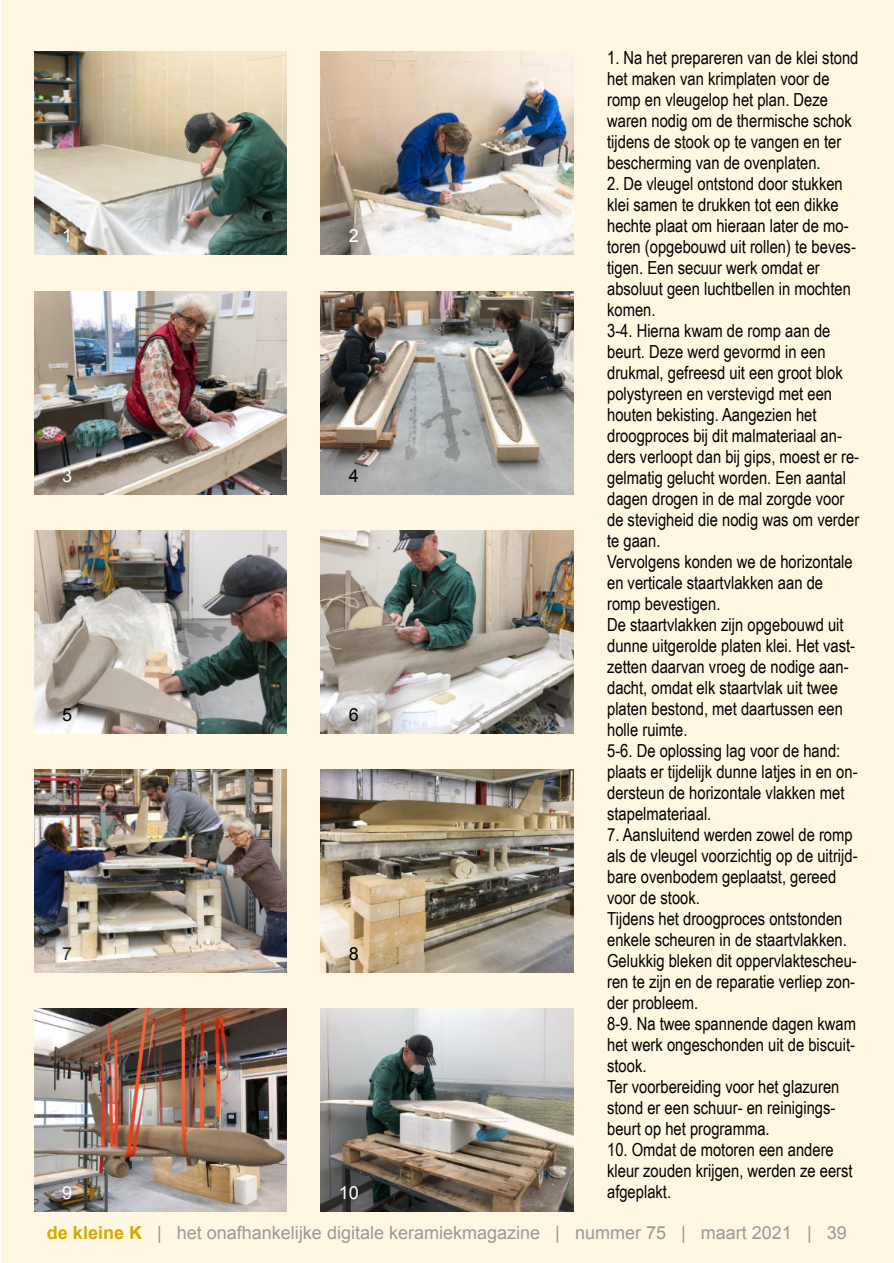
<style>
.page{position:relative;width:894px;height:1263px;background:#fff}
.page>*{position:absolute;margin:0;border:0;box-sizing:border-box;transform-origin:0 0}
.t1{font:18px/21px "Arial Narrow";color:#000}
.t2{font:18px "Arial";color:#9a9999}
.t3{font:18px "Arial";color:#fff}
.t4{font:18px "Arial";color:#000}
.t5{font:18px "Arial";color:rgb(0 0 0/.8)}
.s1{font-weight:700;color:#d3a800}
</style>
<div class="page">
<div style="left:1px;top:0;width:892px;height:1263px;background:#fff7e1"></div>
<img style="left:34px;top:51px;width:252px;height:203px">
<img style="left:34px;top:292px;width:252px;height:203px">
<img style="left:34px;top:531px;width:252px;height:203px">
<img style="left:34px;top:770px;width:252px;height:203px">
<img style="left:34px;top:1009px;width:252px;height:203px">
<img style="left:320px;top:51px;width:253px;height:203px">
<img style="left:320px;top:292px;width:253px;height:203px">
<img style="left:320px;top:531px;width:253px;height:203px">
<img style="left:321px;top:770px;width:252px;height:203px">
<img style="left:320px;top:1009px;width:253px;height:203px">
<p class="t3" style="left:62px;top:229px;width:12px">1</p>
<p class="t3" style="left:349px;top:229px;width:12px">2</p>
<p class="t3" style="left:62px;top:469px;width:12px">3</p>
<p class="t4" style="left:349px;top:469px;width:12px">4</p>
<p class="t4" style="left:62px;top:708px;width:12px">5</p>
<p class="t5" style="left:62px;top:947px;width:12px">7</p>
<p class="t4" style="left:349px;top:708px;width:12px">6</p>
<p class="t4" style="left:349px;top:947px;width:12px">8</p>
<p class="t3" style="left:62px;top:1186px;width:12px">9</p>
<p class="t3" style="left:339px;top:1186px;width:22px">10</p>
<p class="t1" style="left:607px;top:49px;width:253px">1. Na het prepareren van de klei stond het maken van krimplaten voor de romp en vleugelop het plan. Deze waren nodig om de thermische schok tĳdens de stook op te vangen en ter bescherming van de ovenplaten.</p>
<p class="t1" style="left:607px;top:175px;width:253px">2. De vleugel ontstond door stukken klei samen te drukken tot een dikke hechte plaat om hieraan later de mo&shy;toren (opgebouwd uit rollen) te beves&shy;tigen. Een secuur werk omdat er absoluut geen luchtbellen in mochten komen.<br>3-4. Hierna kwam de romp aan de beurt. Deze werd gevormd in een drukmal, gefreesd uit een groot blok polystyreen en verstevigd met een houten bekisting. Aangezien het droogproces bĳ dit malmateriaal an&shy;ders verloopt dan bĳ gips, moest er re&shy;gelmatig gelucht worden. Een aantal dagen drogen in de mal zorgde voor de stevigheid die nodig was om verder te gaan.<br>Vervolgens konden we de horizontale en verticale staartvlakken aan de romp bevestigen.<br>De staartvlakken zĳn opgebouwd uit dunne uitgerolde platen klei. Het vast&shy;zetten daarvan vroeg de nodige aan&shy;dacht, omdat elk staartvlak uit twee platen bestond, met daartussen een holle ruimte.<br>5-6. De oplossing lag voor de hand: plaats er tĳdelĳk dunne latjes in en on&shy;dersteun de horizontale vlakken met stapelmateriaal.</p>
<p class="t1" style="left:607px;top:826px;width:252px">7. Aansluitend werden zowel de romp als de vleugel voorzichtig op de uitrĳd&shy;bare ovenbodem geplaatst, gereed voor de stook.<br>Tĳdens het droogproces ontstonden enkele scheuren in de staartvlakken.<br>Gelukkig bleken dit oppervlaktescheu&shy;ren te zĳn en de reparatie verliep zon&shy;der probleem.<br>8-9. Na twee spannende dagen kwam het werk ongeschonden uit de biscuit&shy;stook.<br>Ter voorbereiding voor het glazuren stond er een schuur- en reinigings&shy;beurt op het programma.</p>
<p class="t1" style="left:607px;top:1141px;width:247px">10. Omdat de motoren een andere kleur zouden krĳgen, werden ze eerst afgeplakt.</p>
<p class="t2" style="left:47px;top:1226px;width:801px"><span class="s1">de kleine K</span> | het onafhankelĳke digitale keramiekmagazine | nummer 75 | maart 2021 | 39</p>
</div>
